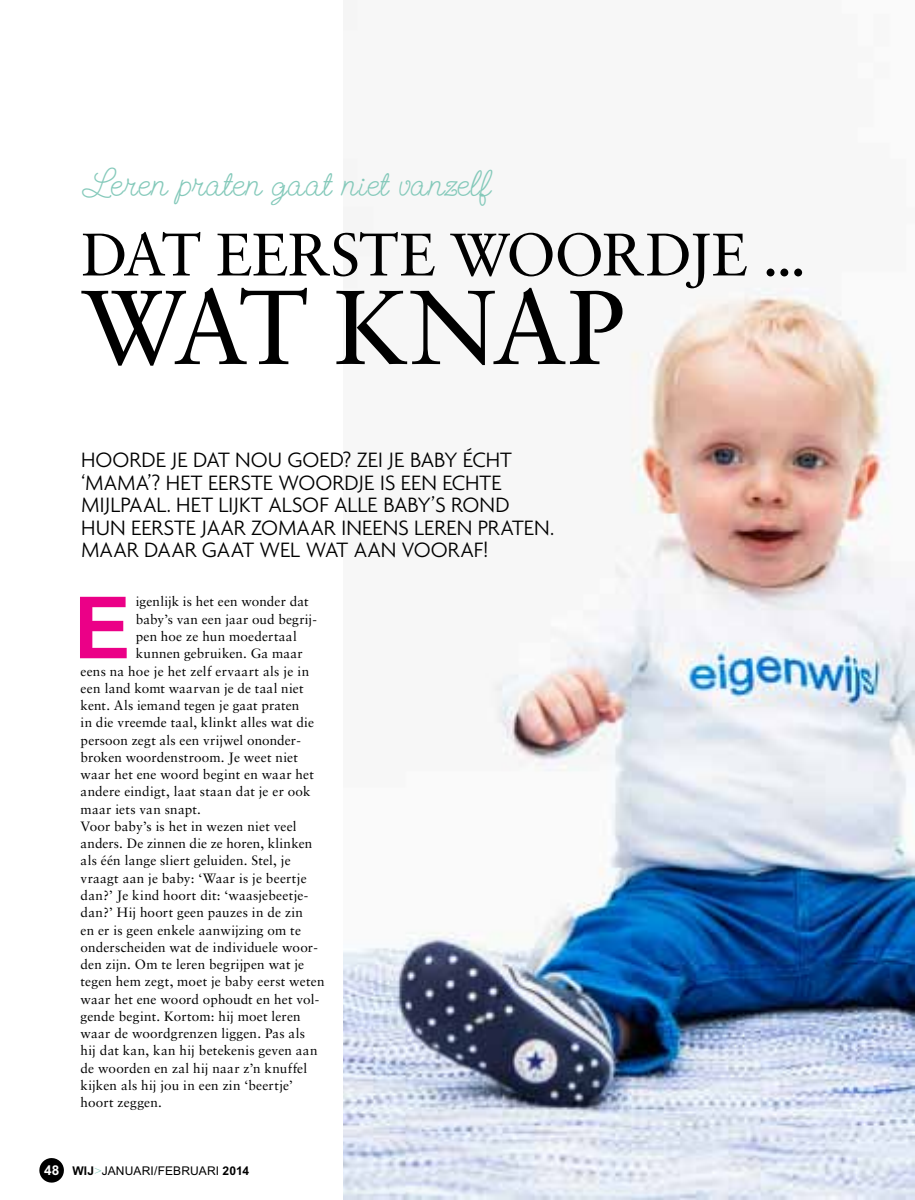
<style>
.page{position:relative;width:915px;height:1200px;background:#fff}
.page>*{position:absolute;margin:0;border:0;box-sizing:border-box;transform-origin:0 0}
.t1{font:105px "Sabon LT Std";color:#000}
.t2{font:700 85.8px "Arial MT Std";color:#eb0087}
.t3{font:60px "Sabon LT Std";letter-spacing:-.005em;color:#000}
.t4{font:36px "Send Flowers ROB";letter-spacing:.03em;color:#84c9ba}
.t5{font:300 22.5px/22.5px "Agenda";color:#000}
.t6{font:13.5px "Sabon LT Std";letter-spacing:.01em;color:#000}
.t7{font:12px "Arial MT Std";letter-spacing:.015em;color:#000}
.s1{font-weight:700;font-size:13.5px;color:#fff}
.s2{font-weight:700}
.s3{font-weight:300;color:#84c9ba}
</style>
<div class="page">
<svg style="left:39px;top:1158px;width:25px;height:24px"></svg>
<img style="left:343px;top:287px;width:571px;height:912px">
<h3 class="t4" style="left:83px;top:162px;width:409px">Leren praten gaat niet vanzelf</h3>
<h3 class="t3" style="left:81px;top:219px;width:420px">Dat eerste woo</h3>
<h3 class="t3" style="left:601px;top:219px;width:206px">rdje ...</h3>
<h1 class="t1" style="left:81px;top:265px;width:476px">wat knap</h1>
<h3 class="t5" style="left:81px;top:448px;width:474px">HOORDE JE DAT NOU GOED? ZEI JE BABY ÉCHT ‘MAMA’? HET EERSTE WOORDJE IS EEN ECHTE MIJLPAAL. HET LIJKT ALSOF ALLE BABY’S ROND HUN EERSTE JAAR ZOMAAR INEENS LEREN PRATEN.<br>MAAR DAAR GAAT WEL WAT AAN VOORAF!</h3>
<h2 class="t2" style="left:73px;top:577px;width:59px">E</h2>
<p class="t6" style="left:136px;top:593px;width:174px">igenlijk is het een wonder dat</p>
<p class="t6" style="left:136px;top:611px;width:182px">baby’s van een jaar oud begrij-</p>
<p class="t6" style="left:136px;top:628px;width:162px">pen hoe ze hun moedertaal</p>
<p class="t6" style="left:136px;top:645px;width:168px">kunnen gebruiken. Ga maar</p>
<p class="t6" style="left:81px;top:662px;width:230px">eens na hoe je het zelf ervaart als je in</p>
<p class="t6" style="left:81px;top:680px;width:224px">een land komt waarvan je de taal niet</p>
<p class="t6" style="left:81px;top:697px;width:220px">kent. Als iemand tegen je gaat praten</p>
<p class="t6" style="left:81px;top:714px;width:235px">in die vreemde taal, klinkt alles wat die</p>
<p class="t6" style="left:81px;top:731px;width:222px">persoon zegt als een vrijwel ononder-</p>
<p class="t6" style="left:81px;top:749px;width:219px">broken woordenstroom. Je weet niet</p>
<p class="t6" style="left:81px;top:766px;width:235px">waar het ene woord begint en waar het</p>
<p class="t6" style="left:81px;top:783px;width:231px">andere eindigt, laat staan dat je er ook</p>
<p class="t6" style="left:81px;top:800px;width:122px">maar iets van snapt.</p>
<p class="t6" style="left:81px;top:818px;width:217px">Voor baby’s is het in wezen niet veel</p>
<p class="t6" style="left:81px;top:835px;width:233px">anders. De zinnen die ze horen, klinken</p>
<p class="t6" style="left:81px;top:852px;width:212px">als één lange sliert geluiden. Stel, je</p>
<p class="t6" style="left:81px;top:869px;width:227px">vraagt aan je baby: ‘Waar is je beertje</p>
<p class="t6" style="left:81px;top:887px;width:229px">dan?’ Je kind hoort dit: ‘waasjebeetje-</p>
<p class="t6" style="left:81px;top:904px;width:224px">dan?’ Hij hoort geen pauzes in de zin</p>
<p class="t6" style="left:81px;top:921px;width:222px">en er is geen enkele aanwijzing om te</p>
<p class="t6" style="left:81px;top:938px;width:239px">onderscheiden wat de individuele woor-</p>
<p class="t6" style="left:81px;top:956px;width:225px">den zijn. Om te leren begrijpen wat je</p>
<p class="t6" style="left:81px;top:973px;width:245px">tegen hem zegt, moet je baby eerst weten</p>
<p class="t6" style="left:81px;top:990px;width:240px">waar het ene woord ophoudt en het vol-</p>
<p class="t6" style="left:81px;top:1007px;width:221px">gende begint. Kortom: hij moet leren</p>
<p class="t6" style="left:81px;top:1025px;width:226px">waar de woordgrenzen liggen. Pas als</p>
<p class="t6" style="left:81px;top:1042px;width:238px">hij dat kan, kan hij betekenis geven aan</p>
<p class="t6" style="left:81px;top:1059px;width:228px">de woorden en zal hij naar z’n knuffel</p>
<p class="t6" style="left:81px;top:1076px;width:214px">kijken als hij jou in een zin ‘beertje’</p>
<p class="t6" style="left:81px;top:1094px;width:83px">hoort zeggen.</p>
<p class="t7" style="left:44px;top:1163px;width:206px"><span class="s1">48</span> <span class="s2">WIJ</span><span class="s3">&gt;</span>JANUARI/FEBRUARI <span class="s2">2014</span></p>
</div>
